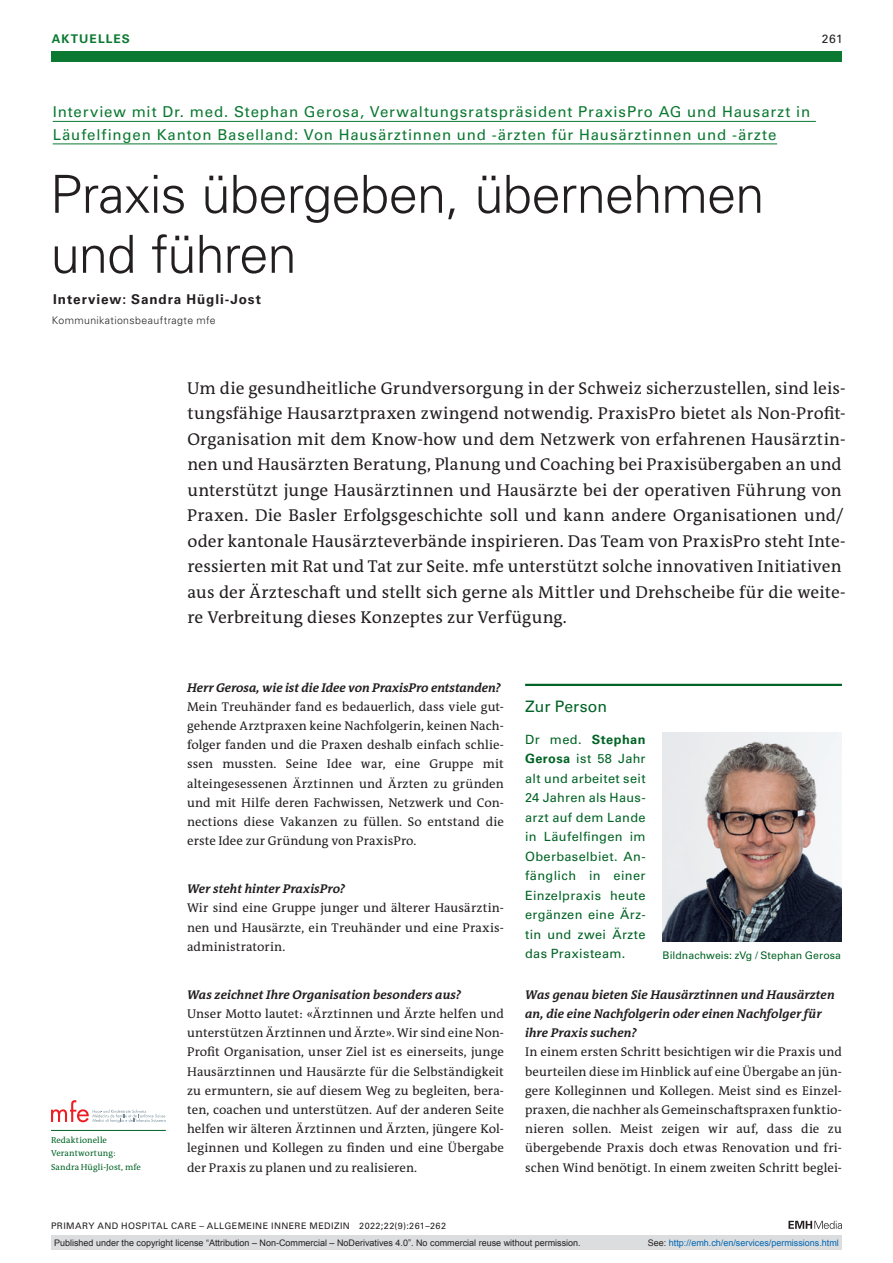
<style>
.page{position:relative;width:893px;height:1263px;background:#fff}
.page>*{position:absolute;margin:0;border:0;box-sizing:border-box;transform-origin:0 0}
.Article_Title{font:300 52.5px/60px "Univers LT Std";letter-spacing:-.015em;color:#231f20}
.Lead{font:17.25px/25.5px "The Antiqua B W5 Plain";letter-spacing:.01em;color:#231f20}
.Head_Large_Start{font:15.75px "Univers LT Std";letter-spacing:.005em;color:#016325}
.Pre_Heading{font:15px/22.5px "Univers LT Std";letter-spacing:.06em;color:#0b7931}
.Authors{font:700 13.5px "Univers LT Std";letter-spacing:.065em;color:#231f20}
.Interview_Answer{font:12.75px/19.2px "The Antiqua B W5 Plain";letter-spacing:.01em;color:#231f20;text-align:justify}
.Interview_Question{font:italic 700 12.75px/19.2px "The Antiqua B W7";color:#231f20}
.Paragraph_Large{font:12.75px/19.5px "Univers LT Std";letter-spacing:.025em;color:#016325;text-align:justify}
.t1{font:700 12px "Univers LT Std";letter-spacing:.085em;color:#0b7931}
.t2{font:12px "Univers LT Std";color:#231f20}
.Figure_Caption{font:10.5px "Univers LT Std";letter-spacing:.005em;color:#016325}
.Affiliations{font:300 10.5px "Univers LT Std";letter-spacing:.035em;color:#231f20}
.t3{font:9px "Arial";color:#231f20}
.Fusszeile_Caps{font:9px "Univers LT Std";letter-spacing:.05em;color:#231f20}
.t4{font:9px "Arial";color:#0066b3}
.Figure_Caption_Margi{font:8.7px/13.5px "The Antiqua B W5 Plain";letter-spacing:.015em;color:#016325}
.s1{font-weight:700}
.s2{color:#231f20}
</style>
<div class="page">
<div style="left:51px;top:51px;width:791px;height:11px;background:#0b7931"></div>
<svg style="left:788px;top:1221px;width:54px;height:8px"></svg>
<hr style="left:53px;top:121px;width:763px;height:1px;background:#0b7931">
<hr style="left:53px;top:144px;width:724px;height:1px;background:#0b7931">
<hr style="left:525px;top:684px;width:317px;height:2px;background:#016325">
<img style="left:663px;top:733px;width:179px;height:208px">
<svg style="left:51px;top:1100px;width:115px;height:23px"></svg>
<hr style="left:51px;top:1130px;width:115px;height:1px;background:#016325">
<div style="left:51px;top:1235px;width:791px;height:15px;background:#dcdddf"></div>
<p class="t1" style="left:52px;top:31px;width:77px">Aktuelles</p>
<p class="t2" style="left:822px;top:31px;width:22px">261</p>
<p class="Pre_Heading" style="left:53px;top:101px;width:759px">Interview mit Dr. med. Stephan Gerosa, Verwaltungsratspräsident PraxisPro AG und Hausarzt in<br>Läufelfingen Kanton Baselland: Von Hausärztinnen und -ärzten für Hausärztinnen und -ärzte</p>
<p class="Article_Title" style="left:50px;top:164px;width:716px">Praxis übergeben, übernehmen und führen</p>
<p class="Authors" style="left:53px;top:291px;width:209px">Interview: Sandra Hügli-Jost</p>
<p class="Affiliations" style="left:52px;top:314px;width:166px">Kommunikationsbeauftragte mfe</p>
<p class="Figure_Caption_Margi" style="left:51px;top:1133px;width:91px">Redaktionelle<br>Verantwortung:<br>Sandra Hügli-Jost, mfe</p>
<p class="Lead" style="left:187px;top:375px;width:660px">Um die gesundheitliche Grundversorgung in der Schweiz sicherzustellen, sind leis&shy;tungsfähige Hausarztpraxen zwingend notwendig. PraxisPro bietet als Non-Profit-Organisation mit dem Know-how und dem Netzwerk von erfahrenen Hausärztin&shy;nen und Hausärzten Beratung, Planung und Coaching bei Praxisübergaben an und unterstützt junge Hausärztinnen und Hausärzte bei der operativen Führung von Praxen. Die Basler Erfolgsgeschichte soll und kann andere Organisationen und/ oder kantonale Hausärzteverbände inspirieren. Das Team von PraxisPro steht Inte&shy;ressierten mit Rat und Tat zur Seite. mfe unterstützt solche innovativen Initiativen aus der Ärzteschaft und stellt sich gerne als Mittler und Drehscheibe für die weite&shy;re Verbreitung dieses Konzeptes zur Verfügung.</p>
<p class="Interview_Question" style="left:187px;top:678px;width:315px">Herr Gerosa, wie ist die Idee von PraxisPro entstanden?</p>
<p class="Interview_Answer" style="left:187px;top:697px;width:318px">Mein Treuhänder fand es bedauerlich, dass viele gut&shy;gehende Arztpraxen keine Nachfolgerin, keinen Nach&shy;folger fanden und die Praxen deshalb einfach schlie&shy;ssen mussten. Seine Idee war, eine Gruppe mit alteingesessenen Ärztinnen und Ärzten zu gründen und mit Hilfe deren Fachwissen, Netzwerk und Con&shy;nections diese Vakanzen zu füllen. So entstand die erste Idee zur Gründung von PraxisPro.</p>
<p class="Interview_Question" style="left:187px;top:879px;width:160px">Wer steht hinter PraxisPro?</p>
<p class="Interview_Answer" style="left:187px;top:898px;width:318px">Wir sind eine Gruppe junger und älterer Hausärztin&shy;nen und Hausärzte, ein Treuhänder und eine Praxis&shy;administratorin.</p>
<p class="Interview_Question" style="left:187px;top:985px;width:276px">Was zeichnet Ihre Organisation besonders aus?</p>
<p class="Interview_Answer" style="left:187px;top:1004px;width:318px">Unser Motto lautet: «Ärztinnen und Ärzte helfen und unterstützen Ärztinnen und Ärzte». Wir sind eine Non-Profit Organisation, unser Ziel ist es einerseits, junge Hausärztinnen und Hausärzte für die Selbständigkeit zu ermuntern, sie auf diesem Weg zu begleiten, bera&shy;ten, coachen und unterstützen. Auf der anderen Seite helfen wir älteren Ärztinnen und Ärzten, jüngere Kol&shy;leginnen und Kollegen zu finden und eine Übergabe der Praxis zu planen und zu realisieren.</p>
<p class="Head_Large_Start" style="left:525px;top:697px;width:83px">Zur Person</p>
<p class="Paragraph_Large" style="left:525px;top:730px;width:122px">Dr med. <span class="s1">Stephan Gerosa</span> ist 58 Jahr alt und arbeitet seit 24 Jahren als Haus&shy;arzt auf dem Lande in Läufelfingen im Oberbaselbiet. An&shy;fänglich in einer Einzelpraxis heute ergänzen eine Ärz&shy;tin und zwei Ärzte das Praxisteam.</p>
<p class="Figure_Caption" style="left:663px;top:949px;width:180px">Bildnachweis: zVg / Stephan Gerosa</p>
<p class="Interview_Question" style="left:525px;top:985px;width:311px">Was genau bieten Sie Hausärztinnen und Hausärzten an, die eine Nachfolgerin oder einen Nachfolger für ihre Praxis suchen?</p>
<p class="Interview_Answer" style="left:525px;top:1042px;width:318px">In einem ersten Schritt besichtigen wir die Praxis und beurteilen diese im Hinblick auf eine Übergabe an jün&shy;gere Kolleginnen und Kollegen. Meist sind es Einzel&shy;praxen, die nachher als Gemeinschaftspraxen funktio&shy;nieren sollen. Meist zeigen wir auf, dass die zu übergebende Praxis doch etwas Renovation und fri&shy;schen Wind benötigt. In einem zweiten Schritt beglei-</p>
<p class="Fusszeile_Caps" style="left:51px;top:1220px;width:397px">PRIMARY AND HOSPITAL CARE – ALLGEMEINE INNERE MEDIZIN 2022;22(9):261–262</p>
<p class="t3" style="left:54px;top:1237px;width:528px">Published under the copyright license “Attribution – Non-Commercial – NoDerivatives 4.0”. No commercial reuse without permission.</p>
<p class="t4" style="left:648px;top:1237px;width:193px"><span class="s2">See:</span> http://emh.ch/en/services/permissions.html</p>
</div>
